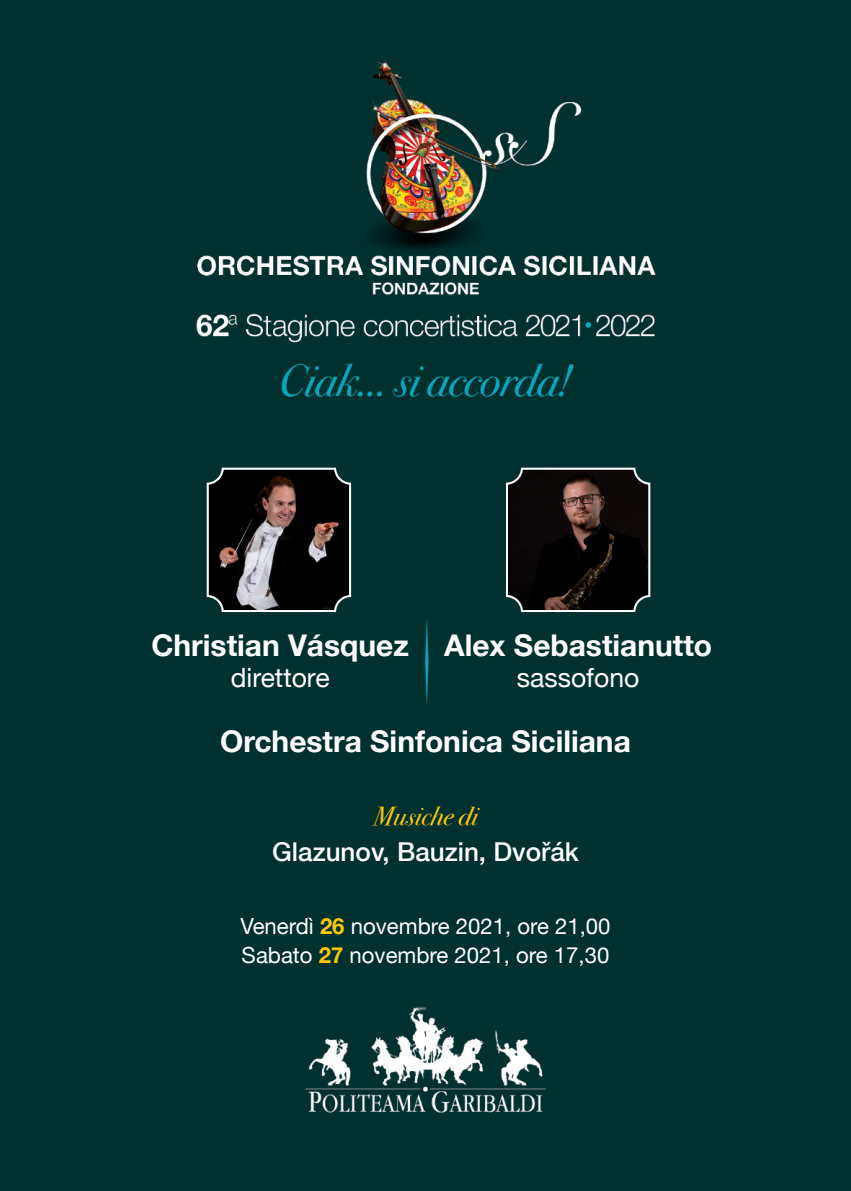
<style>
.page{position:relative;width:851px;height:1191px;background:#fff}
.page>*{position:absolute;margin:0;border:0;box-sizing:border-box;transform-origin:0 0}
.t1{font:49.4px "Type Embellishments Two Let Plain";color:#0da7c1}
.t2{font:700 29.8px "Helvetica Neue";color:#fff}
.t3{font:26.6px "Helvetica Neue";color:#fff}
.t4{font:500 26px "Helvetica Neue";color:#fff}
.t5{font:26px "Bodoni Svty Two OSITCTT Book It";color:#fec70c}
.t6{font:22.2px/28.8px "Helvetica Neue";color:#fff}
.s1{font-weight:700;color:#fec70c}
</style>
<div class="page">
<div style="left:0;top:0;width:850px;height:1191px;background:#00312f"></div>
<svg style="left:207px;top:467px;width:144px;height:145px;background:#343131"></svg>
<svg style="left:506px;top:467px;width:144px;height:145px;background:#201b1a"></svg>
<p class="t2" style="left:151px;top:626px;width:259px">Christian Vásquez</p>
<p class="t3" style="left:231px;top:661px;width:100px">direttore</p>
<h1 class="t1" style="left:411px;top:705px;width:89px;rotate:-90deg">-</h1>
<p class="t2" style="left:444px;top:626px;width:269px">Alex Sebastianutto</p>
<p class="t3" style="left:517px;top:661px;width:124px">sassofono</p>
<p class="t2" style="left:220px;top:723px;width:412px">Orchestra Sinfonica Siciliana</p>
<p class="t5" style="left:373px;top:800px;width:106px">Musiche di</p>
<p class="t4" style="left:272px;top:836px;width:308px">Glazunov, Bauzin, Dvořák</p>
<p class="t6" style="left:240px;top:911px;width:371px">Venerdì <span class="s1">26</span> novembre 2021, ore 21,00<br>Sabato <span class="s1">27</span> novembre 2021, ore 17,30</p>
</div>
